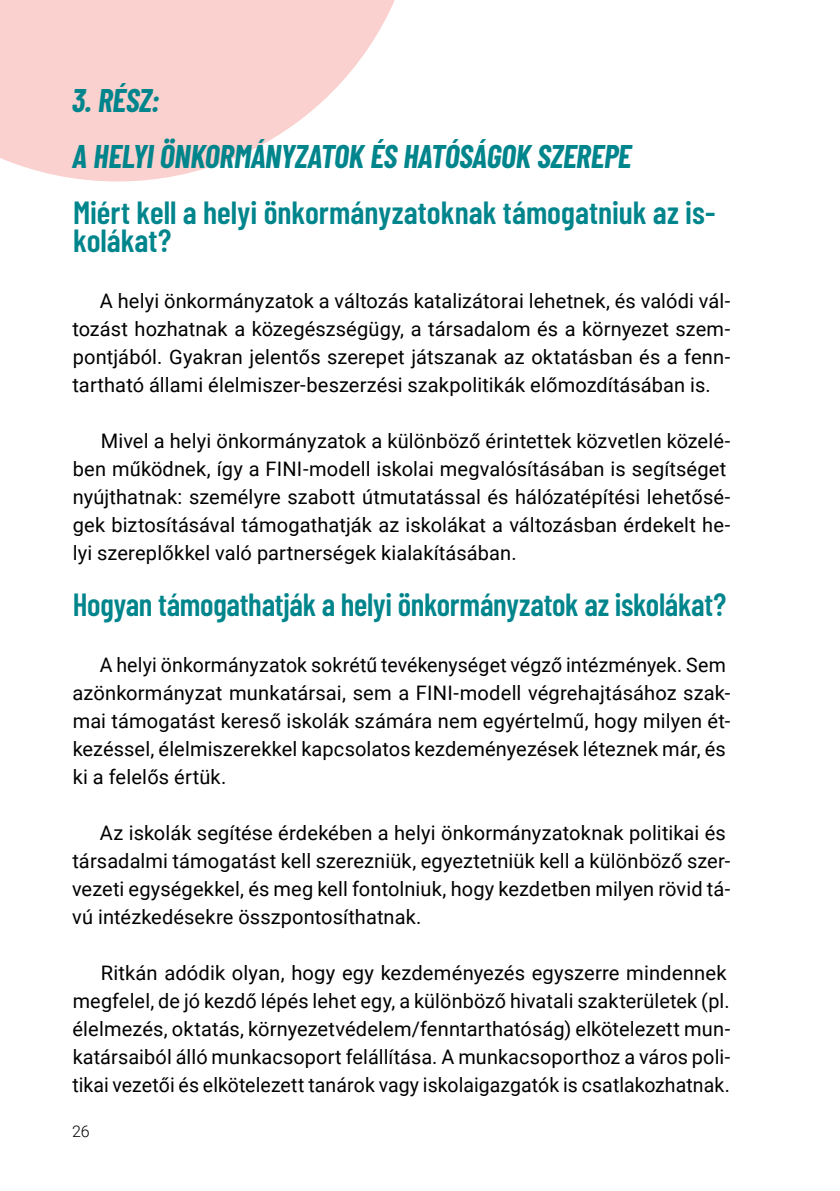
<style>
.page{position:relative;width:840px;height:1191px;background:#fff}
.page>*{position:absolute;margin:0;border:0;box-sizing:border-box;transform-origin:0 0}
.t1{font:600 32px/28px "Barlow Condensed";letter-spacing:-.005em;color:#00858c}
.t2{font:italic 700 32px/56px "Barlow Condensed";letter-spacing:-.01em;color:#00858c}
.t3{font:20px/28px "Roboto";letter-spacing:.005em;color:#000}
.t4{font:300 16px "Roboto";color:#000}
</style>
<div class="page">
<svg style="left:0;top:0;width:395px;height:181px;fill:#fad1ce"></svg>
<h1 class="t2" style="left:72px;top:71px;width:561px">3. RÉSZ:<br>A HELYI ÖNKORMÁNYZATOK ÉS HATÓSÁGOK SZEREPE</h1>
<h1 class="t1" style="left:73px;top:196px;width:643px">Miért kell a helyi önkormányzatoknak támogatniuk az is&shy;kolákat?</h1>
<p class="t3" style="left:72px;top:286px;width:659px;text-align:justify;text-indent:27px">A helyi önkormányzatok a változás katalizátorai lehetnek, és valódi vál&shy;tozást hozhatnak a közegészségügy, a társadalom és a környezet szem&shy;pontjából. Gyakran jelentős szerepet játszanak az oktatásban és a fenn&shy;tartható állami élelmiszer-beszerzési szakpolitikák előmozdításában is.</p>
<p class="t3" style="left:73px;top:426px;width:659px;text-indent:28px">Mivel a helyi önkormányzatok a különböző érintettek közvetlen közelé&shy;ben működnek, így a FINI-modell iskolai megvalósításában is segítséget nyújthatnak: személyre szabott útmutatással és hálózatépítési lehetősé&shy;gek biztosításával támogathatják az iskolákat a változásban érdekelt he&shy;lyi szereplőkkel való partnerségek kialakításában.</p>
<h1 class="t1" style="left:73px;top:588px;width:654px">Hogyan támogathatják a helyi önkormányzatok az iskolákat?</h1>
<p class="t3" style="left:72px;top:650px;width:659px;text-indent:27px">A helyi önkormányzatok sokrétű tevékenységet végző intézmények. Sem azönkormányzat munkatársai, sem a FINI-modell végrehajtásához szak&shy;mai támogatást kereső iskolák számára nem egyértelmű, hogy milyen ét&shy;kezéssel, élelmiszerekkel kapcsolatos kezdeményezések léteznek már, és ki a felelős értük.</p>
<p class="t3" style="left:72px;top:818px;width:659px;text-indent:28px">Az iskolák segítése érdekében a helyi önkormányzatoknak politikai és társadalmi támogatást kell szerezniük, egyeztetniük kell a különböző szer&shy;vezeti egységekkel, és meg kell fontolniuk, hogy kezdetben milyen rövid tá&shy;vú intézkedésekre összpontosíthatnak.</p>
<p class="t3" style="left:72px;top:958px;width:659px;text-indent:28px">Ritkán adódik olyan, hogy egy kezdeményezés egyszerre mindennek megfelel, de jó kezdő lépés lehet egy, a különböző hivatali szakterületek (pl. élelmezés, oktatás, környezetvédelem/fenntarthatóság) elkötelezett mun&shy;katársaiból álló munkacsoport felállítása. A munkacsoporthoz a város poli&shy;tikai vezetői és elkötelezett tanárok vagy iskolaigazgatók is csatlakozhatnak.</p>
<p class="t4" style="left:72px;top:1120px;width:19px">26</p>
</div>
